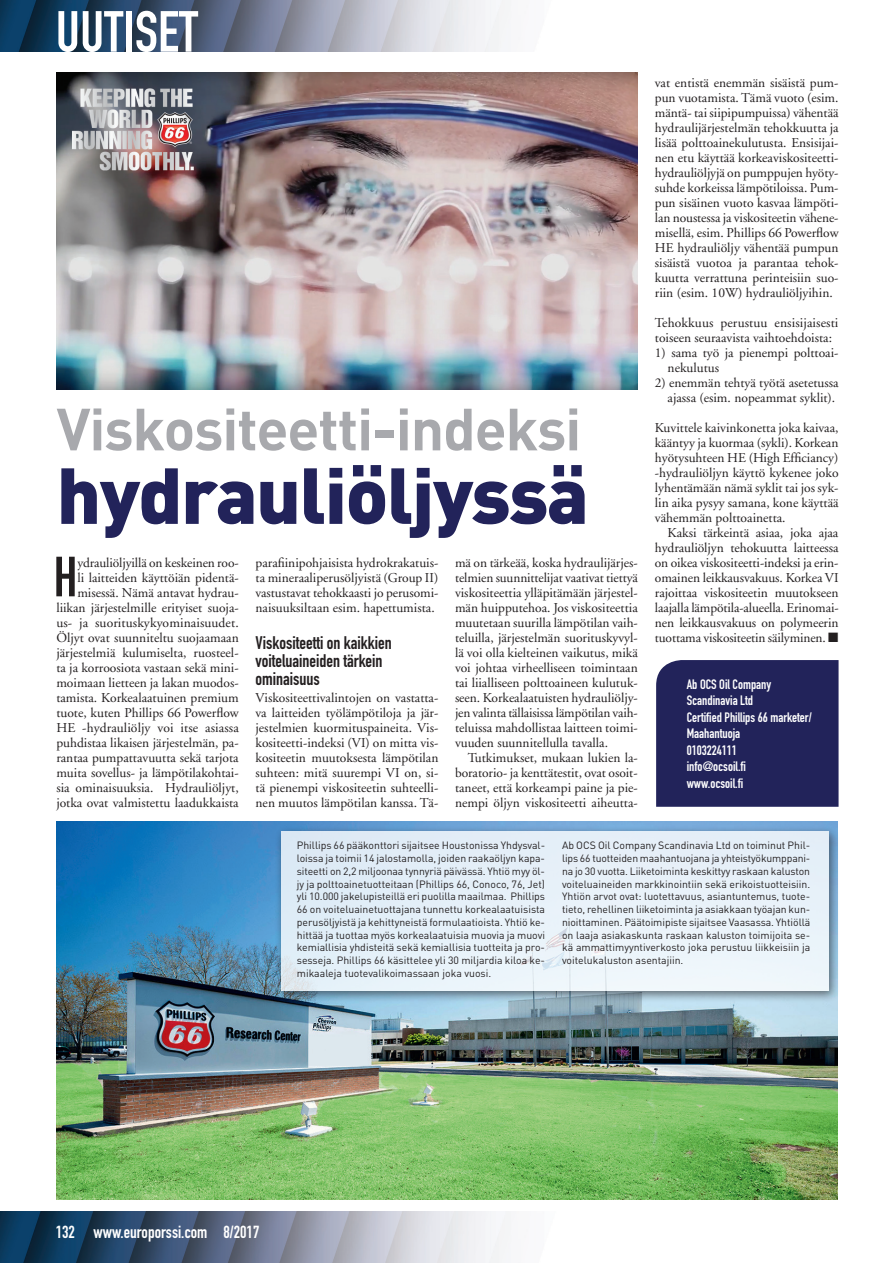
<style>
.page{position:relative;width:893px;height:1263px;background:#fff}
.page>*{position:absolute;margin:0;border:0;box-sizing:border-box;transform-origin:0 0}
.t1{font:900 78px "DIN";letter-spacing:-.02em;color:#22235a}
.t2{font:700 58.5px "DIN";letter-spacing:-.02em;color:#a8a9ad}
.t3{font:57px "DIN Engschrift";color:#fff}
.t4{font:55.65px "DIN Engschrift";color:#231f20}
.t5{font:18px/18px "DIN Engschrift";color:#231f20}
.t6{font:17.25px "DIN Engschrift";color:#fff}
.t7{font:13.5px/15px "Adobe Garamond";color:#231f20;text-align:justify}
.t8{font:13.5px/16.5px "DIN Engschrift";color:#fff}
.t9{font:10.5px/12.8px "DIN";color:#231f20;text-align:justify}
</style>
<div class="page">
<img style="left:0;top:0;width:511px;height:51px">
<img style="left:0;top:1212px;width:511px;height:51px">
<img style="left:56px;top:72px;width:582px;height:317px">
<img style="left:57px;top:822px;width:781px;height:377px">
<div style="left:275px;top:825px;width:566px;height:178px;background:#231f20;opacity:.75"></div>
<div style="left:281px;top:831px;width:547px;height:160px;background:#e7f1f9"></div>
<div style="left:656px;top:660px;width:182px;height:147px;background:#22235a"></div>
<h3 class="t3" style="left:56px;top:-2px;width:144px">UUTISET</h3>
<h2 class="t2" style="left:57px;top:391px;width:526px">Viskositeetti-indeksi</h2>
<h1 class="t1" style="left:57px;top:443px;width:534px">hydrauliöljyssä</h1>
<p class="t7" style="left:455px;top:555px;width:184px">mä on tärkeää, koska hydraulijärjes&shy;telmien suunnittelijat vaativat tiettyä viskositeettia ylläpitämään järjestel&shy;män huipputehoa. Jos viskositeettia muutetaan suurilla lämpötilan vaih&shy;teluilla, järjestelmän suorituskyvyl&shy;lä voi olla kielteinen vaikutus, mikä voi johtaa virheelliseen toimintaan tai liialliseen polttoaineen kulutuk&shy;seen. Korkealaatuisten hydrauliöljy&shy;jen valinta tällaisissa lämpötilan vaih&shy;teluissa mahdollistaa laitteen toimi&shy;vuuden suunnitellulla tavalla.</p>
<p class="t7" style="left:455px;top:750px;width:184px;text-indent:13px">Tutkimukset, mukaan lukien la&shy;boratorio- ja kenttätestit, ovat osoit&shy;taneet, että korkeampi paine ja pie&shy;nempi öljyn viskositeetti aiheutta-</p>
<h3 class="t4" style="left:54px;top:544px;width:25px">H</h3>
<p class="t7" style="left:56px;top:555px;width:184px;text-align:right">ydrauliöljyillä on keskeinen roo-<br>li laitteiden käyttöiän pidentä&shy;misessä. Nämä antavat hydrau&shy;liikan järjestelmille erityiset suoja&shy;us- ja suorituskykyominaisuudet.<br>Öljyt ovat suunniteltu suojaamaan järjestelmiä kulumiselta, ruosteel&shy;ta ja korroosiota vastaan sekä mini&shy;moimaan lietteen ja lakan muodos&shy;tamista. Korkealaatuinen premium tuote, kuten Phillips 66 Powerflow HE -hydrauliöljy voi itse asiassa puhdistaa likaisen järjestelmän, pa&shy;rantaa pumpattavuutta sekä tarjota muita sovellus- ja lämpötilakohtai&shy;sia ominaisuuksia. Hydrauliöljyt, jotka ovat valmistettu laadukkaista</p>
<p class="t7" style="left:256px;top:555px;width:184px">parafiinipohjaisista hydrokrakatuis&shy;ta mineraaliperusöljyistä (Group II) vastustavat tehokkaasti jo perusomi&shy;naisuuksiltaan esim. hapettumista.</p>
<h3 class="t5" style="left:256px;top:634px;width:138px">Viskositeetti on kaikkien voiteluaineiden tärkein ominaisuus</h3>
<p class="t7" style="left:256px;top:690px;width:184px">Viskositeettivalintojen on vastatta&shy;va laitteiden työlämpötiloja ja jär&shy;jestelmien kuormituspaineita. Vis&shy;kositeetti-indeksi (VI) on mitta vis&shy;kositeetin muutoksesta lämpötilan suhteen: mitä suurempi VI on, si&shy;tä pienempi viskositeetin suhteelli&shy;nen muutos lämpötilan kanssa. Tä-</p>
<p class="t7" style="left:655px;top:75px;width:185px">vat entistä enemmän sisäistä pum&shy;pun vuotamista. Tämä vuoto (esim. mäntä- tai siipipumpuissa) vähentää hydraulijärjestelmän tehokkuutta ja lisää polttoainekulutusta. Ensisijai&shy;nen etu käyttää korkeaviskositeetti&shy;hydrauliöljyjä on pumppujen hyöty&shy;suhde korkeissa lämpötiloissa. Pum&shy;pun sisäinen vuoto kasvaa lämpöti&shy;lan noustessa ja viskositeetin vähene&shy;misellä, esim. Phillips 66 Powerflow HE hydrauliöljy vähentää pumpun sisäistä vuotoa ja parantaa tehok&shy;kuutta verrattuna perinteisiin suo&shy;riin (esim. 10W) hydrauliöljyihin.</p>
<p class="t7" style="left:655px;top:315px;width:185px">Tehokkuus perustuu ensisijaisesti toiseen seuraavista vaihtoehdoista:</p>
<p class="t7" style="left:668px;top:345px;width:172px;text-indent:-13px">1) sama työ ja pienempi polttoai&shy;nekulutus</p>
<p class="t7" style="left:655px;top:375px;width:185px;text-align:right">2) enemmän tehtyä työtä asetetussa ajassa (esim. nopeammat syklit).</p>
<p class="t7" style="left:655px;top:420px;width:185px">Kuvittele kaivinkonetta joka kaivaa, kääntyy ja kuormaa (sykli). Korkean hyötysuhteen HE (High Efficiancy) -hydrauliöljyn käyttö kykenee joko lyhentämään nämä syklit tai jos syk&shy;lin aika pysyy samana, kone käyttää vähemmän polttoainetta.</p>
<p class="t7" style="left:655px;top:525px;width:185px;text-indent:13px">Kaksi tärkeintä asiaa, joka ajaa hydrauliöljyn tehokuutta laitteessa on oikea viskositeetti-indeksi ja erin&shy;omainen leikkausvakuus. Korkea VI rajoittaa viskositeetin muutokseen laajalla lämpötila-alueella. Erinomai&shy;nen leikkausvakuus on polymeerin tuottama viskositeetin säilyminen. ■</p>
<p class="t8" style="left:687px;top:676px;width:126px">Ab OCS Oil Company<br>Scandinavia Ltd<br>Certified Phillips 66 marketer/<br>Maahantuoja<br>0103224111<br>info@ocsoil.fi<br>www.ocsoil.fi</p>
<p class="t9" style="left:297px;top:839px;width:250px">Phillips 66 pääkonttori sijaitsee Houstonissa Yhdysval&shy;loissa ja toimii 14 jalostamolla, joiden raakaöljyn kapa&shy;siteetti on 2,2 miljoonaa tynnyriä päivässä. Yhtiö myy öl&shy;jy ja polttoainetuotteitaan (Phillips 66, Conoco, 76, Jet) yli 10.000 jakelupisteillä eri puolilla maailmaa. Phillips 66 on voiteluainetuottajana tunnettu korkealaatuisista perusöljyistä ja kehittyneistä formulaatioista. Yhtiö ke&shy;hittää ja tuottaa myös korkealaatuisia muovia ja muovi kemiallisia yhdisteitä sekä kemiallisia tuotteita ja pro&shy;sesseja. Phillips 66 käsittelee yli 30 miljardia kiloa ke&shy;mikaaleja tuotevalikoimassaan joka vuosi.</p>
<p class="t9" style="left:562px;top:839px;width:250px">Ab OCS Oil Company Scandinavia Ltd on toiminut Phil&shy;lips 66 tuotteiden maahantuojana ja yhteistyökumppani&shy;na jo 30 vuotta. Liiketoiminta keskittyy raskaan kaluston voiteluaineiden markkinointiin sekä erikoistuotteisiin.<br>Yhtiön arvot ovat: luotettavuus, asiantuntemus, tuote&shy;tieto, rehellinen liiketoiminta ja asiakkaan työajan kun&shy;nioittaminen. Päätoimipiste sijaitsee Vaasassa. Yhtiöllä on laaja asiakaskunta raskaan kaluston toimijoita se&shy;kä ammattimyyntiverkosto joka perustuu liikkeisiin ja voitelukaluston asentajiin.</p>
<p class="t6" style="left:56px;top:1221px;width:205px">132 www.europorssi.com 8/2017</p>
</div>
